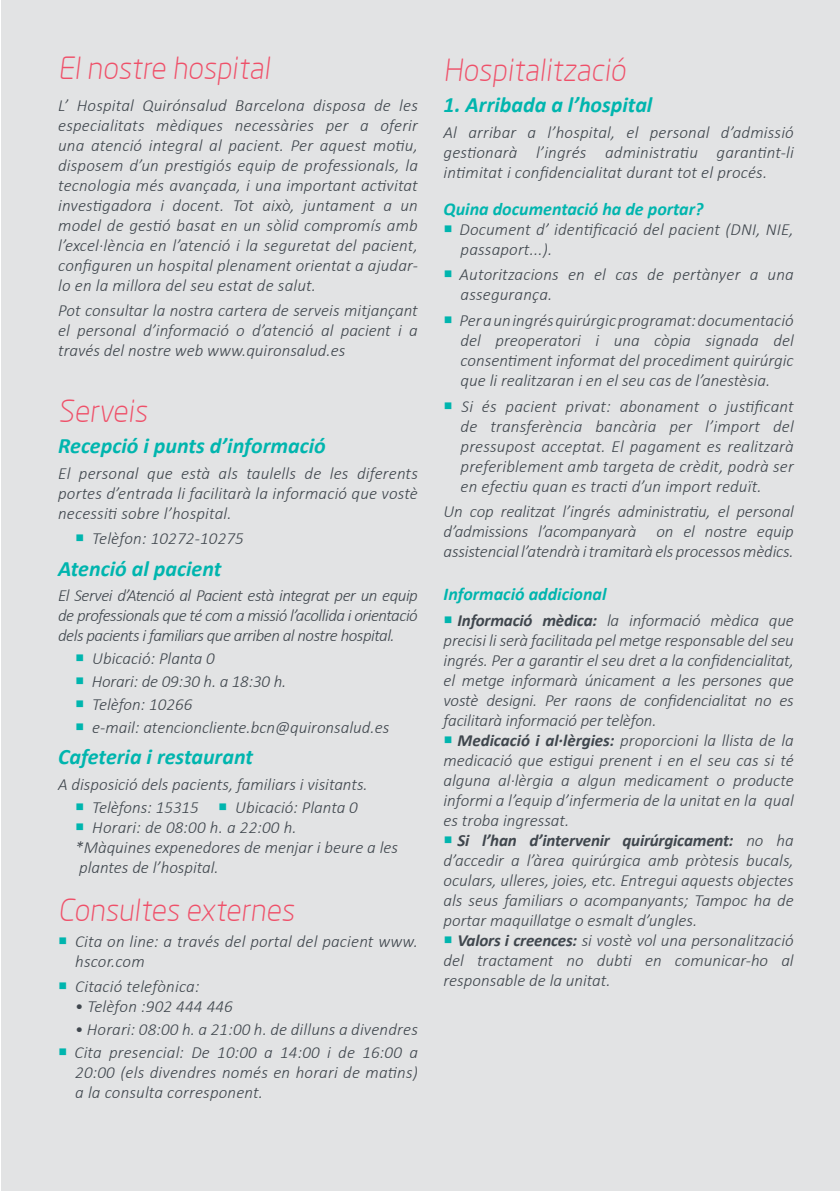
<style>
.page{position:relative;width:840px;height:1191px;background:#fff}
.page>*{position:absolute;margin:0;border:0;box-sizing:border-box;transform-origin:0 0}
.t1{font:300 30px "Neo Sans";color:#ef5069}
.t2{font:italic 700 22px "Calibri";color:#00b5ae}
.t3{font:italic 700 18px "Calibri";color:#00b5ae}
.t4{font:italic 300 17px/20px "Calibri";color:#3f464d;text-align:justify}
.s1{color:#00b5ae}
.s2{font-style:normal}
.s3{font-weight:700}
</style>
<div class="page">
<div style="left:1px;top:0;width:838px;height:1191px;background:#e2e3e4"></div>
<p class="t1" style="left:58px;top:50px;width:217px">El nostre hospital</p>
<p class="t4" style="left:58px;top:95px;width:361px">L’ Hospital Quirónsalud Barcelona disposa de les especialitats mèdiques necessàries per a oferir una atenció integral al pacient. Per aquest motiu, disposem d’un prestigiós equip de professionals, la tecnologia més avançada, i una important activitat investigadora i docent. Tot això, juntament a un model de gestió basat en un sòlid compromís amb l’excel·lència en l’atenció i la seguretat del pacient, configuren un hospital plenament orientat a ajudar&shy;lo en la millora del seu estat de salut.</p>
<p class="t4" style="left:58px;top:300px;width:361px">Pot consultar la nostra cartera de serveis mitjançant el personal d’informació o d’atenció al pacient i a través del nostre web www.quironsalud.es</p>
<p class="t1" style="left:58px;top:393px;width:95px">Serveis</p>
<p class="t2" style="left:58px;top:430px;width:269px">Recepció i punts d’informació</p>
<p class="t4" style="left:58px;top:463px;width:361px">El personal que està als taulells de les diferents portes d’entrada li facilitarà la informació que vostè necessiti sobre l’hospital.</p>
<p class="t4" style="left:75px;top:528px;width:170px"><span class="s1">○</span> Telèfon: 10272-10275</p>
<p class="t2" style="left:58px;top:553px;width:165px">Atenció al pacient</p>
<p class="t4" style="left:58px;top:585px;width:361px">El Servei d’Atenció al Pacient està integrat per un equip de professionals que té com a missió l’acollida i orientació dels pacients i familiars que arriben al nostre hospital.</p>
<p class="t4" style="left:75px;top:648px;width:141px"><span class="s1">○</span> Ubicació: Planta 0</p>
<p class="t4" style="left:75px;top:671px;width:212px"><span class="s1">○</span> Horari: de 09:30 h. a 18:30 h.</p>
<p class="t4" style="left:75px;top:694px;width:118px"><span class="s1">○</span> Telèfon: 10266</p>
<p class="t4" style="left:75px;top:717px;width:315px"><span class="s1">○</span> e-mail: atencioncliente.bcn@quironsalud.es</p>
<p class="t2" style="left:58px;top:741px;width:196px">Cafeteria i restaurant</p>
<p class="t4" style="left:58px;top:774px;width:311px">A disposició dels pacients, familiars i visitants.</p>
<p class="t4" style="left:75px;top:797px;width:284px"><span class="s1">○</span> Telèfons: 15315 <span class="s1">○</span> Ubicació: Planta 0</p>
<p class="t4" style="left:75px;top:817px;width:223px"><span class="s1">○</span> Horari: de 08:00 h. a 22:00 h.</p>
<p class="t4" style="left:75px;top:837px;width:324px">*Màquines expenedores de menjar i beure a les plantes de l’hospital.</p>
<p class="t1" style="left:58px;top:892px;width:242px">Consultes externes</p>
<p class="t4" style="left:75px;top:931px;width:344px;text-indent:-17px"><span class="s1">○</span> Cita on line: a través del portal del pacient www. hscor.com</p>
<p class="t4" style="left:58px;top:976px;width:143px"><span class="s1">○</span> Citació telefònica:</p>
<p class="t4" style="left:75px;top:996px;width:159px"><span class="s2">•</span> Telèfon :902 444 446</p>
<p class="t4" style="left:75px;top:1019px;width:344px"><span class="s2">•</span> Horari: 08:00 h. a 21:00 h. de dilluns a divendres</p>
<p class="t4" style="left:75px;top:1042px;width:344px;text-indent:-17px"><span class="s1">○</span> Cita presencial: De 10:00 a 14:00 i de 16:00 a 20:00 (els divendres només en horari de matins) a la consulta corresponent.</p>
<p class="t1" style="left:443px;top:52px;width:188px">Hospitalització</p>
<p class="t2" style="left:443px;top:89px;width:210px">1. Arribada a l’hospital</p>
<p class="t4" style="left:443px;top:122px;width:351px">Al arribar a l’hospital, el personal d’admissió gestionarà l’ingrés administratiu garantint-li intimitat i confidencialitat durant tot el procés.</p>
<p class="t3" style="left:443px;top:196px;width:261px">Quina documentació ha de portar?</p>
<p class="t4" style="left:460px;top:219px;width:334px;text-indent:-17px"><span class="s1">○</span> Document d’ identificació del pacient (DNI, NIE, passaport...).</p>
<p class="t4" style="left:460px;top:264px;width:334px;text-indent:-17px"><span class="s1">○</span> Autoritzacions en el cas de pertànyer a una assegurança.</p>
<p class="t4" style="left:460px;top:310px;width:334px;text-indent:-17px"><span class="s1">○</span> Per a un ingrés quirúrgic programat: documentació del preoperatori i una còpia signada del consentiment informat del procediment quirúrgic que li realitzaran i en el seu cas de l’anestèsia.</p>
<p class="t4" style="left:460px;top:396px;width:334px;text-indent:-17px"><span class="s1">○</span> Si és pacient privat: abonament o justificant de transferència bancària per l’import del pressupost acceptat. El pagament es realitzarà preferiblement amb targeta de crèdit, podrà ser en efectiu quan es tracti d’un import reduït.</p>
<p class="t4" style="left:443px;top:501px;width:351px">Un cop realitzat l’ingrés administratiu, el personal d’admissions l’acompanyarà on el nostre equip assistencial l’atendrà i tramitarà els processos mèdics.</p>
<p class="t3" style="left:443px;top:581px;width:164px">Informació addicional</p>
<p class="t4" style="left:443px;top:610px;width:351px"><span class="s1">○</span> <span class="s3">Informació mèdica:</span> la informació mèdica que precisi li serà facilitada pel metge responsable del seu ingrés. Per a garantir el seu dret a la confidencialitat, el metge informarà únicament a les persones que vostè designi. Per raons de confidencialitat no es facilitarà informació per telèfon.</p>
<p class="t4" style="left:443px;top:730px;width:351px"><span class="s1">○</span> <span class="s3">Medicació i al·lèrgies:</span> proporcioni la llista de la medicació que estigui prenent i en el seu cas si té alguna al·lèrgia a algun medicament o producte informi a l’equip d’infermeria de la unitat en la qual es troba ingressat.</p>
<p class="t4" style="left:443px;top:830px;width:351px"><span class="s1">○</span> <span class="s3">Si l’han d’intervenir quirúrgicament:</span> no ha d’accedir a l’àrea quirúrgica amb pròtesis bucals, oculars, ulleres, joies, etc. Entregui aquests objectes als seus familiars o acompanyants; Tampoc ha de portar maquillatge o esmalt d’ungles.</p>
<p class="t4" style="left:443px;top:930px;width:351px"><span class="s1">○</span> <span class="s3">Valors i creences:</span> si vostè vol una personalització del tractament no dubti en comunicar-ho al responsable de la unitat.</p>
</div>
